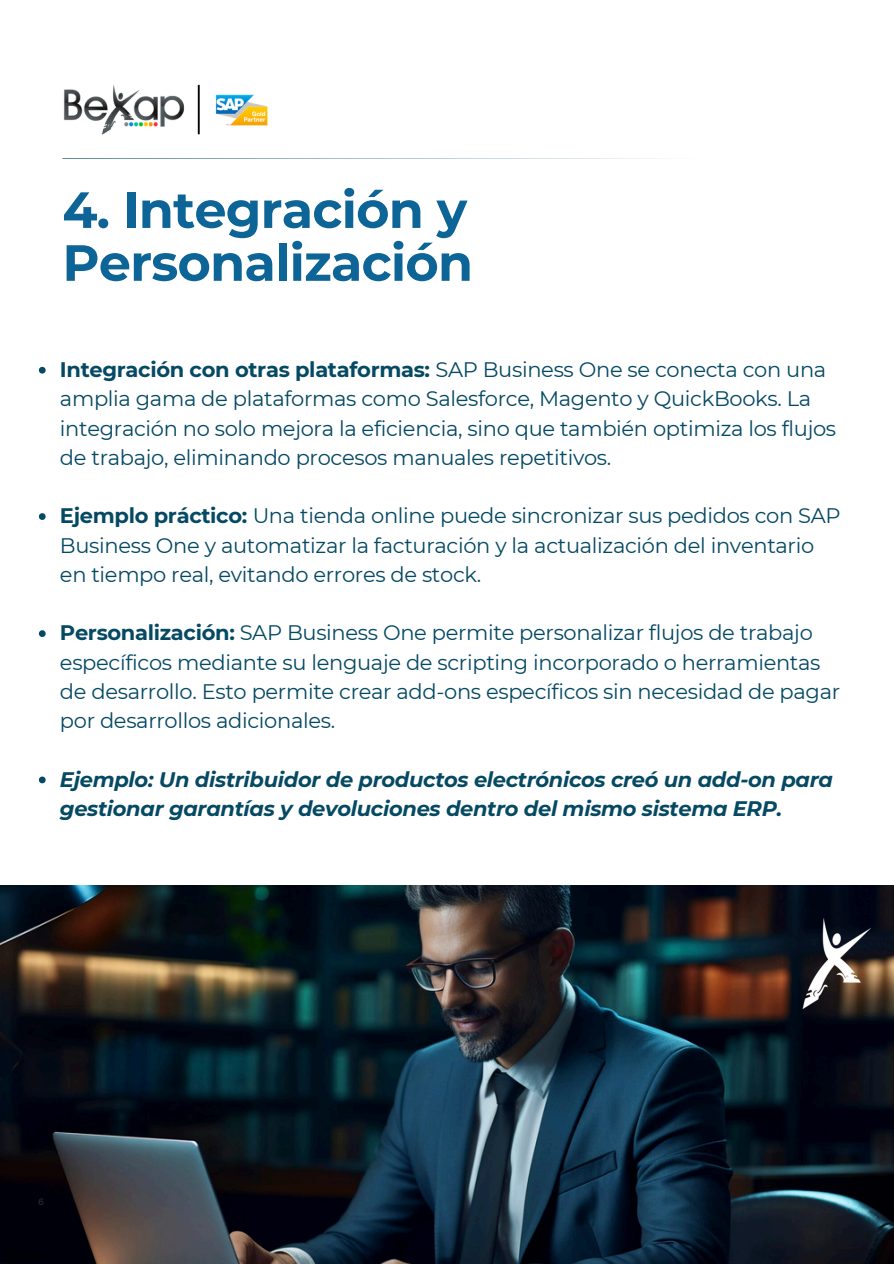
<style>
.page{position:relative;width:894px;height:1264px;background:#fff}
.page>*{position:absolute;margin:0;border:0;box-sizing:border-box;transform-origin:0 0}
.t1{font:700 50.85px/52.8px "Montserrat";letter-spacing:-.015em;color:#0d6496}
.t2{font:21px/29.2px "Montserrat";letter-spacing:-.015em;color:#054963}
.t3{font:italic 700 21px/29.2px "Montserrat";letter-spacing:-.015em;color:#054963}
.t4{font:9px "Raleway";color:#3f3e3f}
.s1{font-weight:700}
</style>
<div class="page">
<svg style="left:62px;top:158px;width:596px;height:1px"></svg>
<img style="left:63px;top:84px;width:205px;height:51px">
<svg style="left:39px;top:367px;width:7px;height:6px"></svg>
<svg style="left:39px;top:513px;width:7px;height:7px"></svg>
<svg style="left:39px;top:630px;width:7px;height:7px"></svg>
<svg style="left:39px;top:776px;width:7px;height:7px"></svg>
<img style="left:0;top:885px;width:893px;height:378px">
<img style="left:779px;top:906px;width:114px;height:114px">
<p class="t1" style="left:62px;top:183px;width:412px">4. Integración y<br>Personalización</p>
<h1 class="t2" style="left:60px;top:355px;width:777px"><span class="s1">Integración con otras plataformas:</span> SAP Business One se conecta con una amplia gama de plataformas como Salesforce, Magento y QuickBooks. La integración no solo mejora la eficiencia, sino que también optimiza los flujos de trabajo, eliminando procesos manuales repetitivos.</h1>
<p class="t2" style="left:60px;top:501px;width:782px"><span class="s1">Ejemplo práctico:</span> Una tienda online puede sincronizar sus pedidos con SAP<br>Business One y automatizar la facturación y la actualización del inventario en tiempo real, evitando errores de stock.</p>
<p class="t2" style="left:60px;top:618px;width:781px"><span class="s1">Personalización:</span> SAP Business One permite personalizar flujos de trabajo específicos mediante su lenguaje de scripting incorporado o herramientas de desarrollo. Esto permite crear add-ons específicos sin necesidad de pagar por desarrollos adicionales.</p>
<p class="t3" style="left:60px;top:764px;width:774px">Ejemplo: Un distribuidor de productos electrónicos creó un add-on para gestionar garantías y devoluciones dentro del mismo sistema ERP.</p>
<p class="t4" style="left:38px;top:1196px;width:7px">6</p>
</div>
